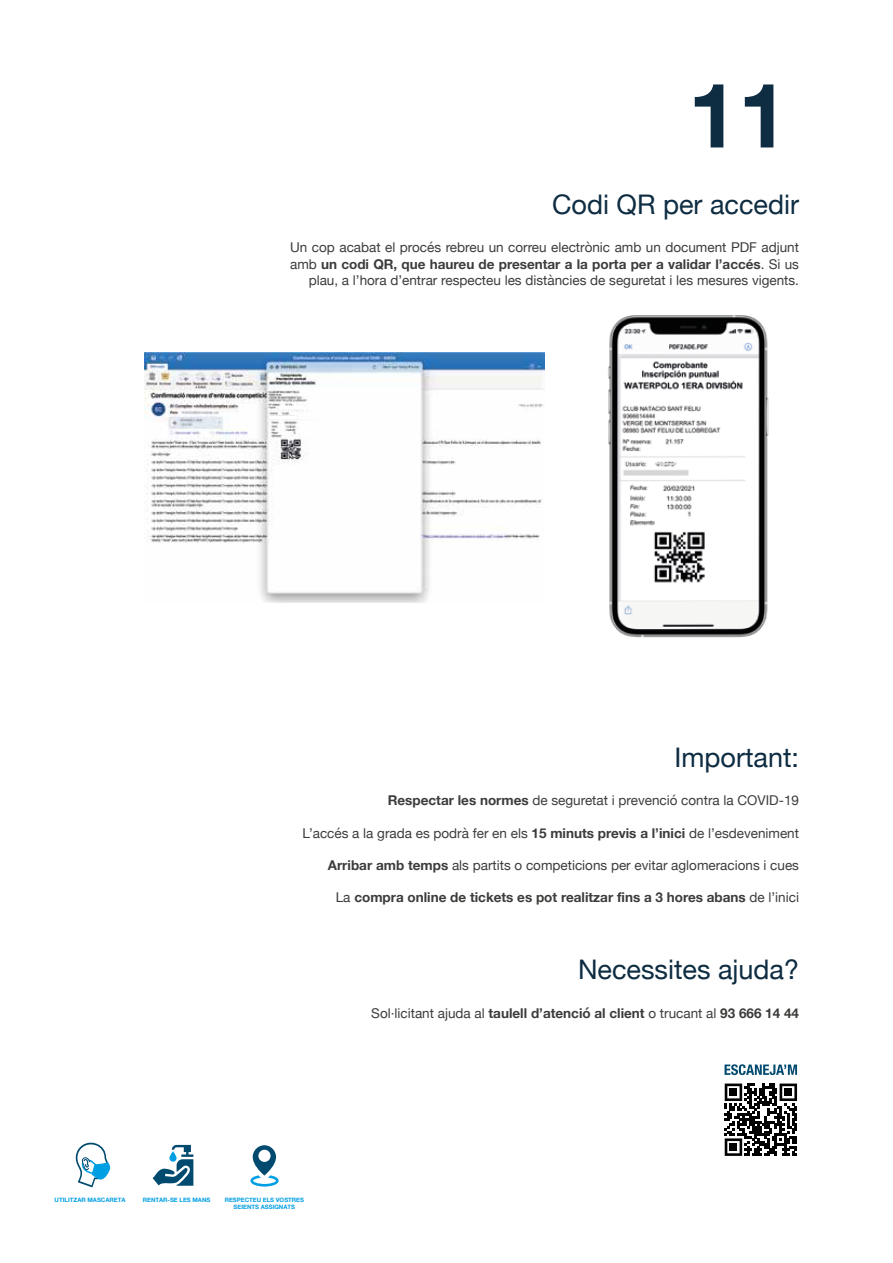
<style>
.page{position:relative;width:893px;height:1263px;background:#fff}
.page>*{position:absolute;margin:0;border:0;box-sizing:border-box;transform-origin:0 0}
.t1{font:700 90px "Helvetica Neue";color:#0e2c42}
.t2{font:27px "Helvetica Neue";color:#0e2c42}
.t3{font:13.5px/16.2px "Helvetica Neue";color:#3c3c3b;text-align:right}
.t4{font:700 13.5px "Helvetica Neue";color:#3c3c3b}
.t5{font:700 6px/7.2px "Helvetica Neue";color:#009fe3;text-align:center}
.s1{font-weight:700}
.s2{font-weight:400}
</style>
<div class="page">
<img style="left:481px;top:315px;width:288px;height:323px">
<img style="left:144px;top:353px;width:400px;height:250px">
<hr style="left:279px;top:407px;width:24px;height:2px;background:#fff">
<div style="left:652px;top:445px;width:57px;height:6px;background:#fff"></div>
<hr style="left:269px;top:416px;width:26px;height:2px;background:#fff">
<svg style="left:725px;top:1083px;width:72px;height:73px"></svg>
<div style="left:730px;top:1088px;width:7px;height:8px;background:#010101"></div>
<div style="left:785px;top:1088px;width:7px;height:8px;background:#010101"></div>
<div style="left:730px;top:1143px;width:7px;height:8px;background:#010101"></div>
<svg style="left:725px;top:1064px;width:72px;height:11px"></svg>
<svg style="left:153px;top:1145px;width:40px;height:41px"></svg>
<svg style="left:76px;top:1142px;width:34px;height:45px"></svg>
<svg style="left:250px;top:1145px;width:29px;height:41px"></svg>
<h1 class="t1" style="left:688px;top:60px;width:102px">11</h1>
<h2 class="t2" style="left:552px;top:185px;width:249px">Codi QR per accedir</h2>
<p class="t3" style="left:290px;top:240px;width:510px">Un cop acabat el procés rebreu un correu electrònic amb un document PDF adjunt amb <span class="s1">un codi QR, que haureu de presentar a la porta per a validar l’accés</span>. Si us plau, a l’hora d’entrar respecteu les distàncies de seguretat i les mesures vigents.</p>
<h2 class="t2" style="left:674px;top:738px;width:126px">Important:</h2>
<p class="t3" style="left:388px;top:793px;width:413px"><span class="s1">Respectar les normes</span> de seguretat i prevenció contra la COVID-19</p>
<p class="t3" style="left:302px;top:825px;width:498px">L’accés a la grada es podrà fer en els <span class="s1">15 minuts previs a l’inici</span> de l’esdeveniment</p>
<p class="t3" style="left:328px;top:858px;width:473px"><span class="s1">Arribar amb temps</span> als partits o competicions per evitar aglomeracions i cues</p>
<p class="t4" style="left:336px;top:887px;width:465px"><span class="s2">La</span> compra online de tickets es pot realitzar fins a 3 hores abans <span class="s2">de l’inici</span></p>
<h2 class="t2" style="left:578px;top:950px;width:223px">Necessites ajuda?</h2>
<p class="t4" style="left:371px;top:1002px;width:429px"><span class="s2">Sol·licitant ajuda al</span> taulell d’atenció al client <span class="s2">o trucant al</span> 93 666 14 44</p>
<p class="t5" style="left:55px;top:1196px;width:72px">UTILITZAR MASCARETA</p>
<p class="t5" style="left:143px;top:1196px;width:69px">RENTAR-SE LES MANS</p>
<p class="t5" style="left:225px;top:1196px;width:81px">RESPECTEU ELS VOSTRES<br>SEIENTS ASSIGNATS</p>
</div>
